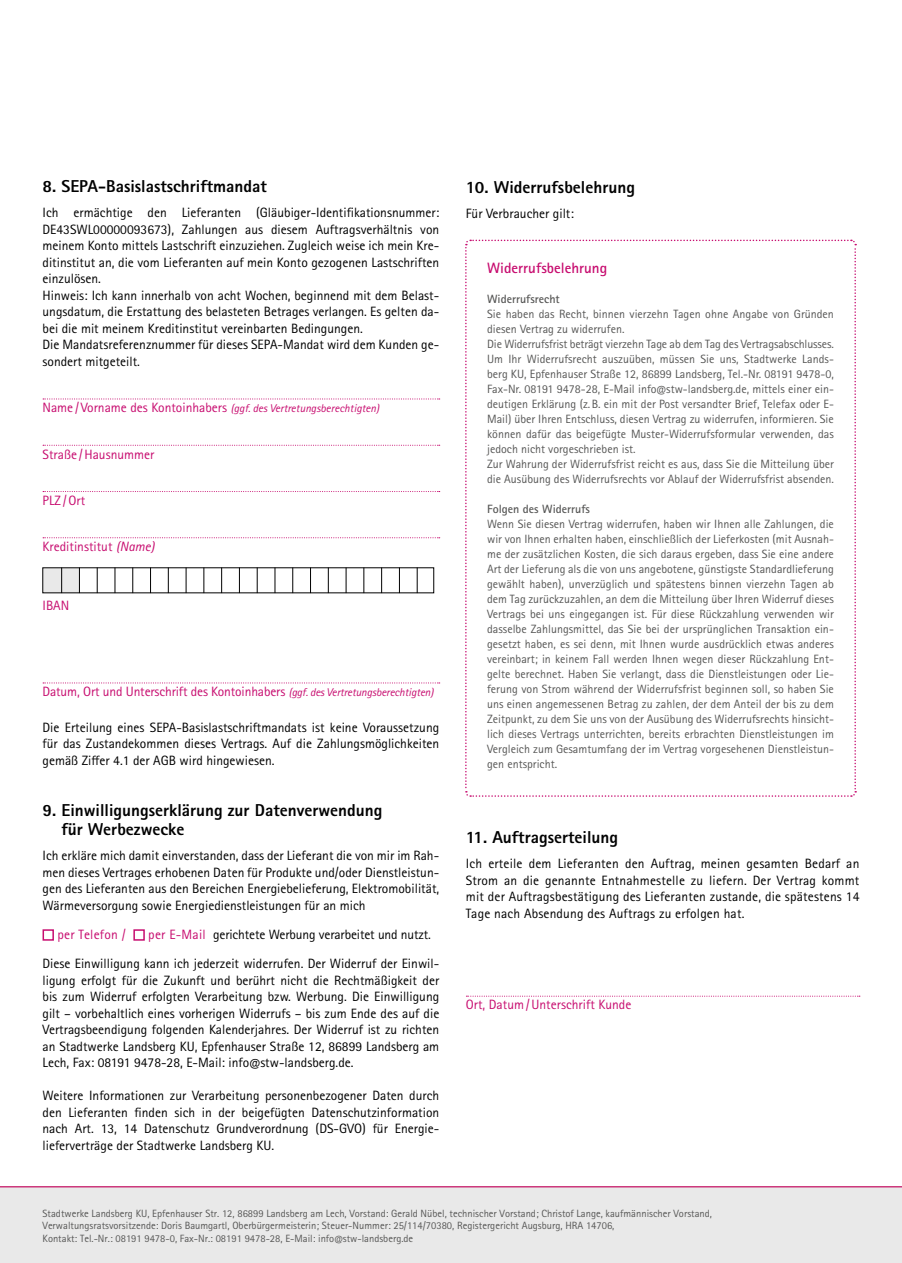
<style>
.page{position:relative;width:902px;height:1263px;background:#fff}
.page>*{position:absolute;margin:0;border:0;box-sizing:border-box;transform-origin:0 0}
.t1{font:800 17.25px/19.5px "Rotis Sans Serif Pro";color:#000}
.t2{font:700 15px "Rotis Sans Serif Pro";color:#c70c6f}
.t3{font:13.5px/16.5px "Rotis Sans Serif Pro";color:#000;text-align:justify}
.t4{font:13.5px "Rotis Sans Serif Pro";color:#c70c6f}
.t5{font:12px/15px "Rotis Sans Serif Pro";color:#575756}
.t6{font:700 12px "Rotis Sans Serif Pro";color:#575756}
.t7{font:italic 11.25px "Rotis Sans Serif Pro";color:#c70c6f}
.t8{font:10.5px/12.6px "Rotis Sans Serif Pro";color:#575756}
.s1{font-style:normal;font-size:13.5px}
.s2{font-style:italic}
.s3{font-style:italic;font-size:11.25px}
.s4{color:#c70c6f}
</style>
<div class="page">
<svg style="left:43px;top:398px;width:396px;height:1px"></svg>
<svg style="left:43px;top:445px;width:396px;height:1px"></svg>
<svg style="left:43px;top:491px;width:396px;height:1px"></svg>
<svg style="left:43px;top:537px;width:396px;height:1px"></svg>
<svg style="left:43px;top:682px;width:396px;height:1px"></svg>
<div style="left:43px;top:568px;width:37px;height:25px;background:#e9e9e9"></div>
<svg style="left:61px;top:567px;width:1px;height:26px"></svg>
<svg style="left:79px;top:567px;width:1px;height:26px"></svg>
<svg style="left:97px;top:567px;width:1px;height:26px"></svg>
<svg style="left:114px;top:567px;width:1px;height:26px"></svg>
<svg style="left:132px;top:567px;width:1px;height:26px"></svg>
<svg style="left:150px;top:567px;width:1px;height:26px"></svg>
<svg style="left:168px;top:567px;width:1px;height:26px"></svg>
<svg style="left:186px;top:567px;width:1px;height:26px"></svg>
<svg style="left:203px;top:567px;width:1px;height:26px"></svg>
<svg style="left:221px;top:567px;width:1px;height:26px"></svg>
<svg style="left:239px;top:567px;width:1px;height:26px"></svg>
<svg style="left:257px;top:567px;width:1px;height:26px"></svg>
<svg style="left:275px;top:567px;width:1px;height:26px"></svg>
<svg style="left:292px;top:567px;width:1px;height:26px"></svg>
<svg style="left:310px;top:567px;width:1px;height:26px"></svg>
<svg style="left:328px;top:567px;width:1px;height:26px"></svg>
<svg style="left:346px;top:567px;width:1px;height:26px"></svg>
<svg style="left:363px;top:567px;width:1px;height:26px"></svg>
<svg style="left:381px;top:567px;width:1px;height:26px"></svg>
<svg style="left:399px;top:567px;width:1px;height:26px"></svg>
<svg style="left:417px;top:567px;width:1px;height:26px"></svg>
<div style="left:43px;top:929px;width:11px;height:12px;border:2px solid #c70c6f"></div>
<div style="left:133px;top:929px;width:12px;height:12px;border:2px solid #c70c6f"></div>
<svg style="left:465px;top:239px;width:391px;height:558px"></svg>
<svg style="left:466px;top:996px;width:393px;height:1px"></svg>
<div style="left:0;top:1187px;width:901px;height:76px;background:#e9e9e9"></div>
<hr style="left:0;top:1186px;width:901px;height:1px;background:#cd387c">
<p class="t1" style="left:43px;top:177px;width:226px">8. SEPA-Basislastschriftmandat</p>
<p class="t3" style="left:43px;top:205px;width:398px;text-align:left">Ich ermächtige den Lieferanten (Gläubiger-Identifikationsnummer:<br>DE43SWL00000093673), Zahlungen aus diesem Auftragsverhältnis von meinem Konto mittels Lastschrift einzuziehen. Zugleich weise ich mein Kre&shy;ditinstitut an, die vom Lieferanten auf mein Konto gezogenen Lastschriften einzulösen.<br>Hinweis: Ich kann innerhalb von acht Wochen, beginnend mit dem Belast&shy;ungsdatum, die Erstattung des belasteten Betrages verlangen. Es gelten da&shy;bei die mit meinem Kreditinstitut vereinbarten Bedingungen.<br>Die Mandatsreferenznummer für dieses SEPA-Mandat wird dem Kunden ge&shy;sondert mitgeteilt.</p>
<p class="t7" style="left:43px;top:402px;width:338px"><span class="s1">Name /Vorname des Kontoinhabers</span> (ggf. des Vertretungsberechtigten)</p>
<p class="t4" style="left:43px;top:446px;width:113px">Straße /Hausnummer</p>
<p class="t4" style="left:43px;top:492px;width:44px">PLZ /Ort</p>
<p class="t4" style="left:43px;top:538px;width:113px">Kreditinstitut <span class="s2">(Name)</span></p>
<p class="t4" style="left:43px;top:597px;width:28px">IBAN</p>
<p class="t4" style="left:43px;top:684px;width:392px">Datum, Ort und Unterschrift des Kontoinhabers <span class="s3">(ggf. des Vertretungsberechtigten)</span></p>
<p class="t3" style="left:43px;top:719px;width:398px">Die Erteilung eines SEPA-Basislastschriftmandats ist keine Voraussetzung für das Zustandekommen dieses Vertrags. Auf die Zahlungsmöglichkeiten gemäß Ziffer 4.1 der AGB wird hingewiesen.</p>
<p class="t1" style="left:61px;top:800px;width:322px;text-indent:-19px">9. Einwilligungserklärung zur Datenverwendung für Werbezwecke</p>
<p class="t3" style="left:43px;top:848px;width:398px">Ich erkläre mich damit einverstanden, dass der Lieferant die von mir im Rah&shy;men dieses Vertrages erhobenen Daten für Produkte und/oder Dienstleistun&shy;gen des Lieferanten aus den Bereichen Energiebelieferung, Elektromobilität, Wärmeversorgung sowie Energiedienstleistungen für an mich</p>
<p class="t4" style="left:57px;top:927px;width:70px">per Telefon /</p>
<p class="t3" style="left:43px;top:920px;width:398px;line-height:29.2px;text-indent:106px"><span class="s4">per E-Mail</span> gerichtete Werbung verarbeitet und nutzt.<br>Diese Einwilligung kann ich jederzeit widerrufen. Der Widerruf der Einwil-</p>
<p class="t3" style="left:43px;top:972px;width:398px">ligung erfolgt für die Zukunft und berührt nicht die Rechtmäßigkeit der bis zum Widerruf erfolgten Verarbeitung bzw. Werbung. Die Einwilligung gilt – vorbehaltlich eines vorherigen Widerrufs – bis zum Ende des auf die Vertragsbeendigung folgenden Kalenderjahres. Der Widerruf ist zu richten an Stadtwerke Landsberg KU, Epfenhauser Straße 12, 86899 Landsberg am Lech, Fax: 08191 9478-28, E-Mail: info@stw-landsberg.de.</p>
<p class="t3" style="left:43px;top:1088px;width:398px">Weitere Informationen zur Verarbeitung personenbezogener Daten durch den Lieferanten finden sich in der beigefügten Datenschutzinformation nach Art. 13, 14 Datenschutz Grundverordnung (DS-GVO) für Energie&shy;lieferverträge der Stadtwerke Landsberg KU.</p>
<p class="t1" style="left:466px;top:177px;width:171px">10. Widerrufsbelehrung</p>
<p class="t3" style="left:466px;top:205px;width:109px">Für Verbraucher gilt:</p>
<p class="t2" style="left:487px;top:259px;width:121px">Widerrufsbelehrung</p>
<p class="t6" style="left:487px;top:292px;width:74px">Widerrufsrecht</p>
<p class="t5" style="left:487px;top:307px;width:348px">Sie haben das Recht, binnen vierzehn Tagen ohne Angabe von Gründen diesen Vertrag zu widerrufen.<br>Die Widerrufsfrist beträgt vierzehn Tage ab dem Tag des Vertragsabschlusses.<br>Um Ihr Widerrufsrecht auszuüben, müssen Sie uns, Stadtwerke Lands&shy;berg KU, Epfenhauser Straße 12, 86899 Landsberg, Tel.-Nr. 08191 9478-0, Fax-Nr. 08191 9478-28, E-Mail info@stw-landsberg.de, mittels einer ein&shy;deutigen Erklärung (z.B. ein mit der Post versandter Brief, Telefax oder E-Mail) über Ihren Entschluss, diesen Vertrag zu widerrufen, informieren. Sie können dafür das beigefügte Muster-Widerrufsformular verwenden, das jedoch nicht vorgeschrieben ist.<br>Zur Wahrung der Widerrufsfrist reicht es aus, dass Sie die Mitteilung über die Ausübung des Widerrufsrechts vor Ablauf der Widerrufsfrist absenden.</p>
<p class="t6" style="left:487px;top:502px;width:104px">Folgen des Widerrufs</p>
<p class="t5" style="left:487px;top:517px;width:348px;text-align:justify">Wenn Sie diesen Vertrag widerrufen, haben wir Ihnen alle Zahlungen, die wir von Ihnen erhalten haben, einschließlich der Lieferkosten (mit Ausnah&shy;me der zusätzlichen Kosten, die sich daraus ergeben, dass Sie eine andere Art der Lieferung als die von uns angebotene, günstigste Standardlieferung gewählt haben), unverzüglich und spätestens binnen vierzehn Tagen ab dem Tag zurückzuzahlen, an dem die Mitteilung über Ihren Widerruf dieses Vertrags bei uns eingegangen ist. Für diese Rückzahlung verwenden wir dasselbe Zahlungsmittel, das Sie bei der ursprünglichen Transaktion ein&shy;gesetzt haben, es sei denn, mit Ihnen wurde ausdrücklich etwas anderes vereinbart; in keinem Fall werden Ihnen wegen dieser Rückzahlung Ent&shy;gelte berechnet. Haben Sie verlangt, dass die Dienstleistungen oder Lie&shy;ferung von Strom während der Widerrufsfrist beginnen soll, so haben Sie uns einen angemessenen Betrag zu zahlen, der dem Anteil der bis zu dem Zeitpunkt, zu dem Sie uns von der Ausübung des Widerrufsrechts hinsicht&shy;lich dieses Vertrags unterrichten, bereits erbrachten Dienstleistungen im Vergleich zum Gesamtumfang der im Vertrag vorgesehenen Dienstleistun&shy;gen entspricht.</p>
<p class="t1" style="left:466px;top:827px;width:154px">11. Auftragserteilung</p>
<p class="t3" style="left:466px;top:856px;width:395px">Ich erteile dem Lieferanten den Auftrag, meinen gesamten Bedarf an Strom an die genannte Entnahmestelle zu liefern. Der Vertrag kommt mit der Auftragsbestätigung des Lieferanten zustande, die spätestens 14<br>Tage nach Absendung des Auftrags zu erfolgen hat.</p>
<p class="t4" style="left:466px;top:997px;width:167px">Ort, Datum/Unterschrift Kunde</p>
<p class="t8" style="left:43px;top:1207px;width:671px">Stadtwerke Landsberg KU, Epfenhauser Str. 12, 86899 Landsberg am Lech, Vorstand: Gerald Nübel, technischer Vorstand; Christof Lange, kaufmännischer Vorstand,<br>Verwaltungsratsvorsitzende: Doris Baumgartl, Oberbürgermeisterin; Steuer-Nummer: 25/114/70380, Registergericht Augsburg, HRA 14706,<br>Kontakt: Tel.-Nr.: 08191 9478-0, Fax-Nr.: 08191 9478-28, E-Mail: info@stw-landsberg.de</p>
</div>
